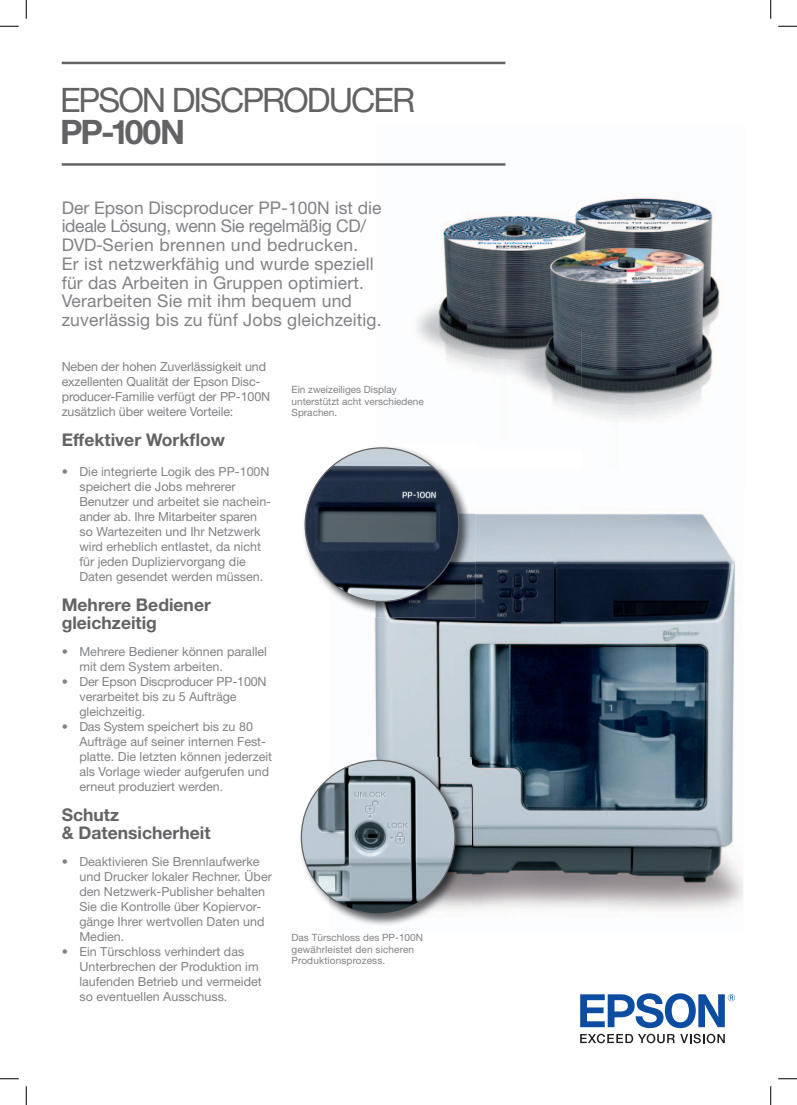
<style>
.page{position:relative;width:797px;height:1105px;background:#fff}
.page>*{position:absolute;margin:0;border:0;box-sizing:border-box;transform-origin:0 0}
.t1{font:33.75px "Helvetica Neue";letter-spacing:-.06em;color:#636366}
.t2{font:700 33.75px "Helvetica Neue";letter-spacing:-.045em;color:#636366}
.t3{font:17.5px/18.8px "Helvetica Neue";letter-spacing:.01em;color:#808285}
.t4{font:700 17.5px/17.5px "Helvetica Neue";color:#636366}
.t5{font:12.5px/15px "Helvetica Neue";color:#808285}
.t6{font:10px/11.2px "Helvetica Neue";color:#808285}
</style>
<div class="page">
<svg style="left:580px;top:1034px;width:144px;height:9px"></svg>
<svg style="left:580px;top:993px;width:155px;height:35px"></svg>
<img style="left:416px;top:163px;width:165px;height:250px">
<img style="left:581px;top:198px;width:139px;height:224px">
<hr style="left:62px;top:62px;width:443px;height:2px;background:#636366">
<img style="left:374px;top:513px;width:369px;height:398px">
<img style="left:304px;top:447px;width:69px;height:143px">
<img style="left:390px;top:447px;width:52px;height:22px">
<img style="left:330px;top:469px;width:145px;height:149px">
<img style="left:305px;top:448px;width:154px;height:153px;border-radius:77px">
<img style="left:300px;top:757px;width:171px;height:168px">
<img style="left:301px;top:760px;width:154px;height:154px;border-radius:77px">
<hr style="left:62px;top:163px;width:443px;height:3px;background:#636366">
<svg style="left:0;top:25px;width:19px;height:2px"></svg>
<svg style="left:778px;top:25px;width:19px;height:2px"></svg>
<svg style="left:0;top:1078px;width:19px;height:1px"></svg>
<svg style="left:778px;top:1078px;width:19px;height:1px"></svg>
<svg style="left:25px;top:0;width:2px;height:19px"></svg>
<svg style="left:25px;top:1086px;width:2px;height:19px"></svg>
<svg style="left:770px;top:0;width:1px;height:19px"></svg>
<svg style="left:770px;top:1086px;width:1px;height:19px"></svg>
<h1 class="t1" style="left:60px;top:80px;width:356px">EPSON DISCPRODUCER</h1>
<h1 class="t2" style="left:60px;top:111px;width:127px">PP-100N</h1>
<p class="t3" style="left:62px;top:198px;width:321px">Der Epson Discproducer PP-100N ist die ideale Lösung, wenn Sie regelmäßig CD/ DVD-Serien brennen und bedrucken.<br>Er ist netzwerkfähig und wurde speziell für das Arbeiten in Gruppen optimiert.<br>Verarbeiten Sie mit ihm bequem und zuverlässig bis zu fünf Jobs gleichzeitig.</p>
<p class="t5" style="left:62px;top:359px;width:210px">Neben der hohen Zuverlässigkeit und exzellenten Qualität der Epson Disc&shy;producer-Familie verfügt der PP-100N zusätzlich über weitere Vorteile:</p>
<h2 class="t4" style="left:62px;top:431px;width:165px">Effektiver Workflow</h2>
<p class="t5" style="left:79px;top:464px;width:193px;text-indent:-18px">• Die integrierte Logik des PP-100N speichert die Jobs mehrerer<br>Be nutzer und arbeitet sie nach ein&shy;ander ab. Ihre Mitarbeiter sparen so Wartezeiten und Ihr Netzwerk wird erheblich entlastet, da nicht für jeden Dupliziervorgang die<br>Daten gesendet werden müssen.</p>
<h2 class="t4" style="left:62px;top:596px;width:151px">Mehrere Bediener gleichzeitig</h2>
<p class="t5" style="left:79px;top:644px;width:189px;text-indent:-18px">• Mehrere Bediener können parallel mit dem System arbeiten.</p>
<p class="t5" style="left:79px;top:674px;width:189px;text-indent:-18px">• Der Epson Discproducer PP-100N verarbeitet bis zu 5 Aufträge gleichzeitig.</p>
<p class="t5" style="left:79px;top:719px;width:194px;text-indent:-18px">• Das System speichert bis zu 80<br>Aufträge auf seiner internen Fest&shy;platte. Die letzten können jederzeit als Vorlage wieder aufgerufen und erneut produziert werden.</p>
<h2 class="t4" style="left:62px;top:806px;width:150px">Schutz<br>&amp; Datensicherheit</h2>
<p class="t5" style="left:79px;top:854px;width:194px;text-indent:-18px">• Deaktivieren Sie Brennlaufwerke und Drucker lokaler Rechner. Über den Netzwerk-Publisher behalten<br>Sie die Kontrolle über Kopiervor&shy;gänge Ihrer wertvollen Daten und<br>Medien.</p>
<p class="t5" style="left:79px;top:944px;width:184px;text-indent:-18px">• Ein Türschloss verhindert das<br>Unterbrechen der Produktion im laufenden Betrieb und vermeidet so eventuellen Ausschuss.</p>
<p class="t6" style="left:291px;top:384px;width:134px">Ein zweizeiliges Display unterstützt acht verschiedene<br>Sprachen.</p>
<p class="t6" style="left:291px;top:932px;width:133px">Das Türschloss des PP-100N gewährleistet den sicheren<br>Produktionsprozess.</p>
</div>
